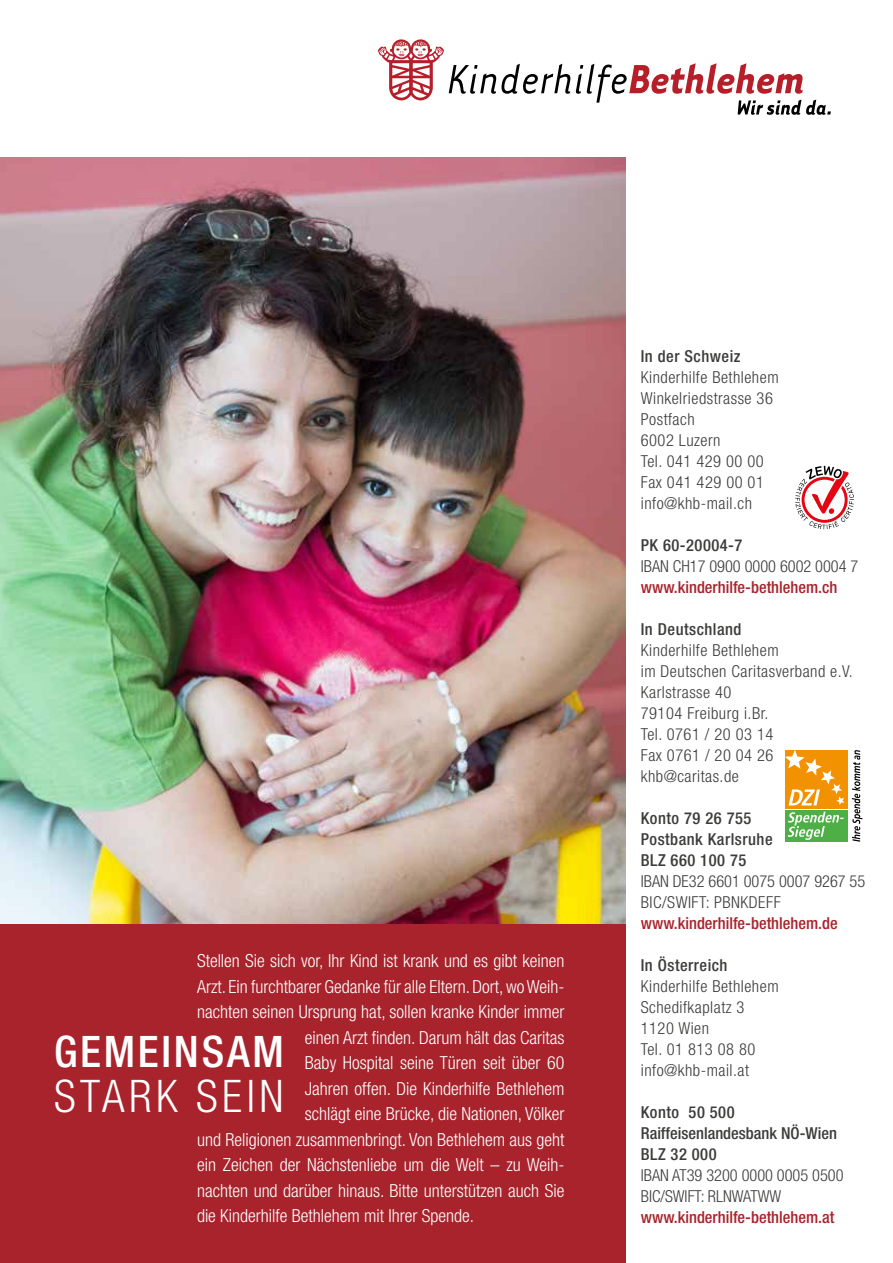
<style>
.page{position:relative;width:893px;height:1263px;background:#fff}
.page>*{position:absolute;margin:0;border:0;box-sizing:border-box;transform-origin:0 0}
.t1{font:300 condensed 45px "Helvetica Neue";letter-spacing:.1em;color:#fff}
.t2{font:500 condensed 43.5px "Helvetica Neue";letter-spacing:.065em;color:#fff}
.t3{font:300 condensed 18px "Helvetica Neue";color:#fff}
.t4{font:300 condensed 16.5px/21px "Helvetica Neue";letter-spacing:.03em;color:#3c3c3b}
.t5{font:300 condensed 16.5px/21px "Helvetica Neue";color:#3c3c3b}
.t6{font:500 condensed 16.5px/21px "Helvetica Neue";letter-spacing:.03em;color:#3c3c3b}
.t7{font:500 condensed 16.5px "Helvetica Neue";color:#a8232c}
.t8{font:500 condensed 16.5px/21px "Helvetica Neue";color:#3c3c3b}
</style>
<div class="page">
<img style="left:0;top:157px;width:625px;height:768px">
<div style="left:0;top:925px;width:625px;height:338px;background:#a8232c"></div>
<svg style="left:378px;top:39px;width:453px;height:76px"></svg>
<svg style="left:795px;top:466px;width:59px;height:63px"></svg>
<div style="left:785px;top:750px;width:63px;height:59px;background:#f39200"></div>
<div style="left:785px;top:810px;width:63px;height:31px;background:#4faf47"></div>
<svg style="left:788px;top:812px;width:56px;height:28px"></svg>
<svg style="left:785px;top:750px;width:59px;height:55px"></svg>
<svg style="left:852px;top:750px;width:10px;height:92px"></svg>
<p class="t3" style="left:197px;top:950px;width:369px">Stellen Sie sich vor, Ihr Kind ist krank und es gibt keinen</p>
<p class="t3" style="left:197px;top:976px;width:369px">Arzt. Ein furchtbarer Gedanke für alle Eltern. Dort, wo Weih-</p>
<p class="t3" style="left:197px;top:1001px;width:369px">nachten seinen Ursprung hat, sollen kranke Kinder immer</p>
<p class="t3" style="left:305px;top:1027px;width:261px">einen Arzt finden. Darum hält das Caritas</p>
<p class="t3" style="left:305px;top:1052px;width:261px">Baby Hospital seine Türen seit über 60</p>
<p class="t3" style="left:305px;top:1078px;width:261px">Jahren offen. Die Kinderhilfe Bethlehem</p>
<p class="t3" style="left:305px;top:1103px;width:261px">schlägt eine Brücke, die Nationen, Völker</p>
<p class="t3" style="left:197px;top:1129px;width:369px">und Religionen zusammenbringt. Von Bethlehem aus geht</p>
<p class="t3" style="left:197px;top:1154px;width:369px">ein Zeichen der Nächstenliebe um die Welt – zu Weih-</p>
<p class="t3" style="left:197px;top:1180px;width:369px">nachten und darüber hinaus. Bitte unterstützen auch Sie</p>
<p class="t3" style="left:197px;top:1205px;width:279px">die Kinderhilfe Bethlehem mit Ihrer Spende.</p>
<h2 class="t2" style="left:54px;top:1026px;width:231px">GEMEINSAM</h2>
<h1 class="t1" style="left:54px;top:1071px;width:231px">STARK SEIN</h1>
<p class="t6" style="left:641px;top:346px;width:101px">In der Schweiz</p>
<p class="t4" style="left:641px;top:367px;width:139px">Kinderhilfe Bethlehem<br>Winkelriedstrasse 36<br>Postfach<br>6002 Luzern<br>Tel. 041 429 00 00<br>Fax 041 429 00 01 info@khb-mail.ch</p>
<p class="t6" style="left:641px;top:535px;width:103px">PK 60-20004-7</p>
<p class="t5" style="left:641px;top:556px;width:219px">IBAN CH17 0900 0000 6002 0004 7</p>
<p class="t7" style="left:641px;top:578px;width:198px">www.kinderhilfe-bethlehem.ch</p>
<p class="t6" style="left:641px;top:619px;width:102px">In Deutschland</p>
<p class="t4" style="left:641px;top:640px;width:214px">Kinderhilfe Bethlehem<br>im Deutschen Caritasverband e.V.<br>Karlstrasse 40<br>79104 Freiburg i.Br.<br>Tel. 0761 / 20 03 14<br>Fax 0761 / 20 04 26 khb@caritas.de</p>
<p class="t6" style="left:641px;top:808px;width:133px">Konto 79 26 755<br>Postbank Karlsruhe<br>BLZ 660 100 75</p>
<p class="t5" style="left:641px;top:871px;width:226px">IBAN DE32 6601 0075 0007 9267 55<br>BIC/SWIFT: PBNKDEFF</p>
<p class="t7" style="left:641px;top:914px;width:198px">www.kinderhilfe-bethlehem.de</p>
<p class="t6" style="left:641px;top:955px;width:88px">In Österreich</p>
<p class="t4" style="left:641px;top:976px;width:139px">Kinderhilfe Bethlehem<br>Schedifkaplatz 3<br>1120 Wien<br>Tel. 01 813 08 80 info@khb-mail.at</p>
<p class="t8" style="left:641px;top:1102px;width:198px">Konto 50 500<br>Raiffeisenlandesbank NÖ-Wien<br>BLZ 32 000</p>
<p class="t5" style="left:641px;top:1165px;width:204px">IBAN AT39 3200 0000 0005 0500<br>BIC/SWIFT: RLNWATWW</p>
<p class="t7" style="left:641px;top:1208px;width:195px">www.kinderhilfe-bethlehem.at</p>
</div>
